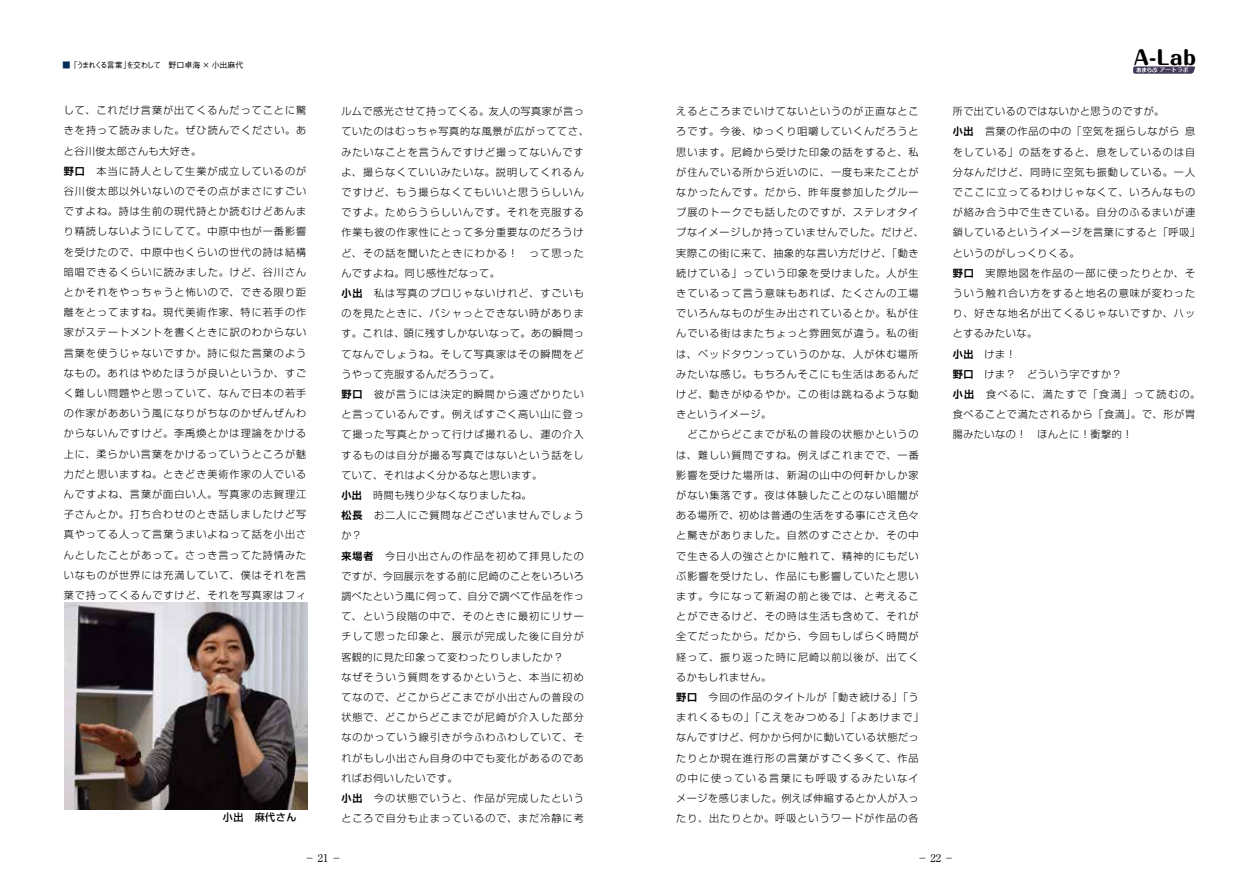
<style>
.page{position:relative;width:1259px;height:893px;background:#fff}
.page>*{position:absolute;margin:0;border:0;box-sizing:border-box;transform-origin:0 0}
.t1{font:800 19.5px "Maru Fo Pro";color:#000}
.t2{font:10.65px "Ryumin Pro";color:#000}
.t3{font:300 10.05px/20.2px "Shin Go Pro";letter-spacing:.095em;color:#000}
.t4{font:500 7.95px "Gothic BBB Pro";letter-spacing:-.095em;color:#000}
.t5{font:700 5.85px "Maru Fo Pro";color:#fff}
.s1{color:#002c58}
.s2{font-family:"Shin Go Pro De";font-weight:700}
</style>
<div class="page">
<svg style="left:1133px;top:66px;width:62px;height:8px"></svg>
<img style="left:65px;top:603px;width:242px;height:206px">
<p class="t4" style="left:63px;top:59px;width:182px"><span class="s1">■</span>「うまれくる言葉」を交わして　野口卓海 × 小出麻代</p>
<p class="t3" style="left:64px;top:99px;width:244px">して、これだけ言葉が出てくるんだってことに驚きを持って読みました。ぜひ読んでください。あと谷川俊太郎さんも大好き。<br><span class="s2">野口</span>　本当に詩人として生業が成立しているのが谷川俊太郎以外いないのでその点がまさにすごいですよね。詩は生前の現代詩とか読むけどあんまり精読しないようにしてて。中原中也が一番影響を受けたので、中原中也くらいの世代の詩は結構暗唱できるくらいに読みました。けど、谷川さんとかそれをやっちゃうと怖いので、できる限り距離をとってますね。現代美術作家、特に若手の作家がステートメントを書くときに訳のわからない言葉を使うじゃないですか。詩に似た言葉のようなもの。あれはやめたほうが良いというか、すごく難しい問題やと思っていて、なんで日本の若手の作家がああいう風になりがちなのかぜんぜんわからないんですけど。李禹煥とかは理論をかける上に、柔らかい言葉をかけるっていうところが魅力だと思いますね。ときどき美術作家の人でいるんですよね、言葉が面白い人。写真家の志賀理江子さんとか。打ち合わせのとき話しましたけど写真やってる人って言葉うまいよねって話を小出さんとしたことがあって。さっき言ってた詩情みたいなものが世界には充満していて、僕はそれを言葉で持ってくるんですけど、それを写真家はフィ</p>
<p class="t3" style="left:341px;top:100px;width:249px">ルムで感光させて持ってくる。友人の写真家が言っていたのはむっちゃ写真的な風景が広がっててさ、みたいなことを言うんですけど撮ってないんですよ、撮らなくていいみたいな。説明してくれるんですけど、もう撮らなくてもいいと思うらしいんですよ。ためらうらしいんです。それを克服する作業も彼の作家性にとって多分重要なのだろうけど、その話を聞いたときにわかる！　って思ったんですよね。同じ感性だなって。<br><span class="s2">小出</span>　私は写真のプロじゃないけれど、すごいものを見たときに、パシャっとできない時があります。これは、頭に残すしかないなって。あの瞬間ってなんでしょうね。そして写真家はその瞬間をどうやって克服するんだろうって。<br><span class="s2">野口</span>　彼が言うには決定的瞬間から遠ざかりたいと言っているんです。例えばすごく高い山に登って撮った写真とかって行けば撮れるし、運の介入するものは自分が撮る写真ではないという話をしていて、それはよく分かるなと思います。<br><span class="s2">小出</span>　時間も残り少なくなりましたね。<br><span class="s2">松長</span>　お二人にご質問などございませんでしょうか？<br><span class="s2">来場者</span>　今日小出さんの作品を初めて拝見したのですが、今回展示をする前に尼崎のことをいろいろ調べたという風に伺って、自分で調べて作品を作って、という段階の中で、そのときに最初にリサーチして思った印象と、展示が完成した後に自分が客観的に見た印象って変わったりしましたか？<br>なぜそういう質問をするかというと、本当に初めてなので、どこからどこまでが小出さんの普段の状態で、どこからどこまでが尼崎が介入した部分なのかっていう線引きが今ふわふわしていて、それがもし小出さん自身の中でも変化があるのであればお伺いしたいです。<br><span class="s2">小出</span>　今の状態でいうと、作品が完成したというところで自分も止まっているので、まだ冷静に考</p>
<p class="t3" style="left:676px;top:100px;width:249px">えるところまでいけてないというのが正直なところです。今後、ゆっくり咀嚼していくんだろうと思います。尼崎から受けた印象の話をすると、私が住んでいる所から近いのに、一度も来たことがなかったんです。だから、昨年度参加したグループ展のトークでも話したのですが、ステレオタイプなイメージしか持っていませんでした。だけど、実際この街に来て、抽象的な言い方だけど、「動き続けている」っていう印象を受けました。人が生きているって言う意味もあれば、たくさんの工場でいろんなものが生み出されているとか。私が住んでいる街はまたちょっと雰囲気が違う。私の街は、ベッドタウンっていうのかな、人が休む場所みたいな感じ。もちろんそこにも生活はあるんだけど、動きがゆるやか。この街は跳ねるような動きというイメージ。<br>　どこからどこまでが私の普段の状態かというのは、難しい質問ですね。例えばこれまでで、一番影響を受けた場所は、新潟の山中の何軒かしか家がない集落です。夜は体験したことのない暗闇がある場所で、初めは普通の生活をする事にさえ色々と驚きがありました。自然のすごさとか、その中で生きる人の強さとかに触れて、精神的にもだいぶ影響を受けたし、作品にも影響していたと思います。今になって新潟の前と後では、と考えることができるけど、その時は生活も含めて、それが全てだったから。だから、今回もしばらく時間が経って、振り返った時に尼崎以前以後が、出てくるかもしれません。<br><span class="s2">野口</span>　今回の作品のタイトルが「動き続ける」「うまれくるもの」「こえをみつめる」「よあけまで」なんですけど、何かから何かに動いている状態だったりとか現在進行形の言葉がすごく多くて、作品の中に使っている言葉にも呼吸するみたいなイメージを感じました。例えば伸縮するとか人が入ったり、出たりとか。呼吸というワードが作品の各</p>
<h1 class="t1" style="left:1134px;top:42px;width:64px">A-Lab</h1>
<p class="t5" style="left:1159px;top:65px;width:31px">アートラボ</p>
<p class="t3" style="left:952px;top:100px;width:249px">所で出ているのではないかと思うのですが。<br><span class="s2">小出</span>　言葉の作品の中の「空気を揺らしながら 息をしている」の話をすると、息をしているのは自分なんだけど、同時に空気も振動している。一人でここに立ってるわけじゃなくて、いろんなものが絡み合う中で生きている。自分のふるまいが連鎖しているというイメージを言葉にすると「呼吸」というのがしっくりくる。<br><span class="s2">野口</span>　実際地図を作品の一部に使ったりとか、そういう触れ合い方をすると地名の意味が変わったり、好きな地名が出てくるじゃないですか、ハッとするみたいな。<br><span class="s2">小出</span>　けま！<br><span class="s2">野口</span>　けま？　どういう字ですか？<br><span class="s2">小出</span>　食べるに、満たすで「食満」って読むの。食べることで満たされるから「食満」。で、形が胃腸みたいなの！　ほんとに！衝撃的！</p>
<p class="t2" style="left:305px;top:850px;width:39px">－21－</p>
<p class="t2" style="left:917px;top:850px;width:39px">－22－</p>
</div>
